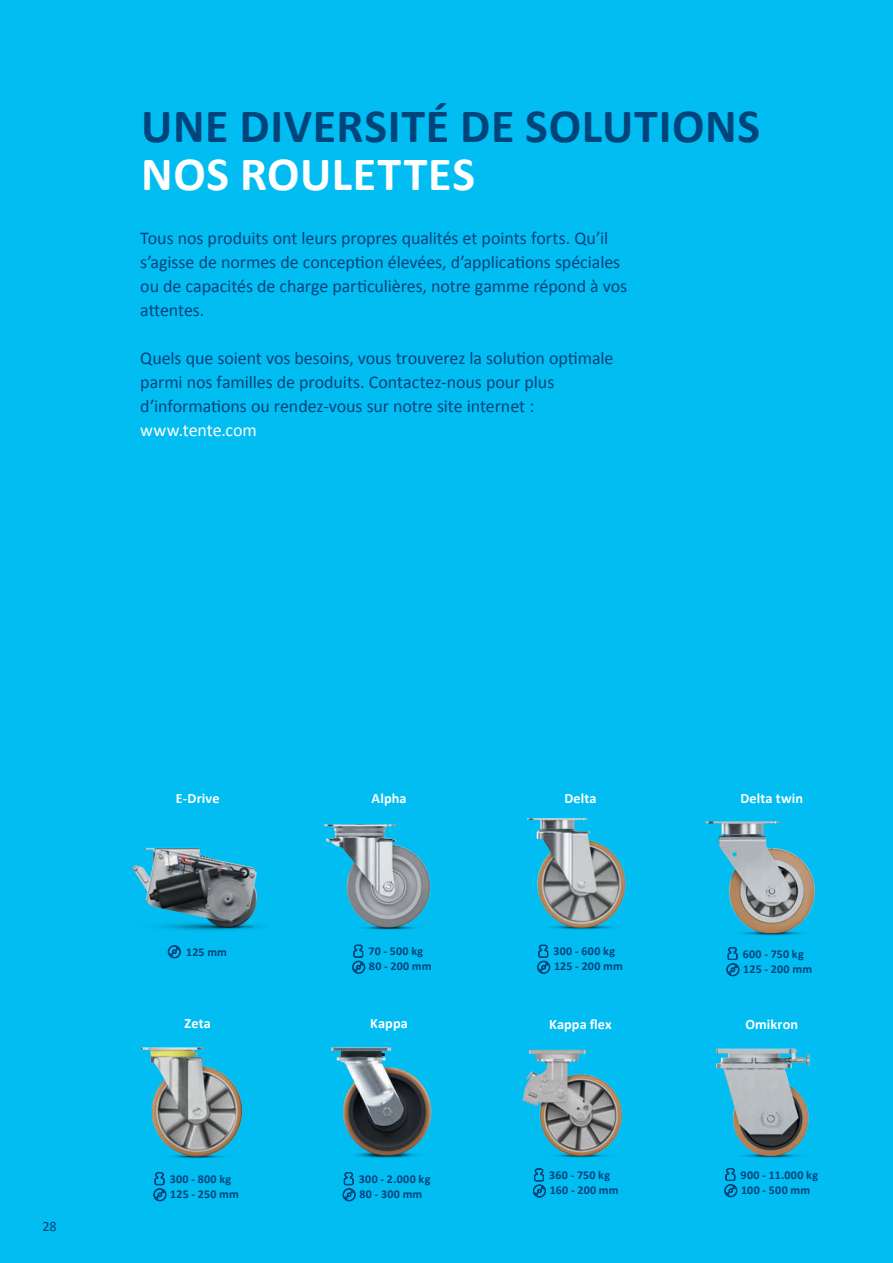
<style>
.page{position:relative;width:893px;height:1263px;background:#01bdf2}
.page>*{position:absolute;margin:0;border:0;box-sizing:border-box;transform-origin:0 0}
.Headline{font:700 48px "Calibri";letter-spacing:.015em;color:#00447b}
.Headline-2{font:700 48px "Calibri";letter-spacing:.015em;color:#fff}
.Introduction__Soluti{font:18px "Calibri";letter-spacing:-.005em;color:#00447b}
.Introduction__Soluti-2{font:18px "Calibri";letter-spacing:-.005em;color:#fff}
.Table_-_Top_Descript{font:700 14.25px "Calibri";letter-spacing:.01em;color:#fff}
.t1{font:14.25px "Calibri";color:#00447b}
.Table_-_Footing{font:700 12px/15px "Calibri";letter-spacing:.02em;color:#00447b}
</style>
<div class="page">
<svg style="left:726px;top:947px;width:13px;height:29px"></svg>
<svg style="left:154px;top:1172px;width:12px;height:29px"></svg>
<svg style="left:343px;top:1173px;width:12px;height:28px"></svg>
<svg style="left:724px;top:1169px;width:13px;height:28px"></svg>
<svg style="left:533px;top:1168px;width:13px;height:29px"></svg>
<svg style="left:168px;top:946px;width:13px;height:12px"></svg>
<svg style="left:352px;top:945px;width:13px;height:29px"></svg>
<svg style="left:537px;top:945px;width:13px;height:29px"></svg>
<img style="left:132px;top:847px;width:131px;height:99px">
<img style="left:324px;top:824px;width:107px;height:106px">
<img style="left:527px;top:818px;width:99px;height:112px">
<img style="left:705px;top:821px;width:110px;height:115px">
<img style="left:140px;top:1047px;width:103px;height:111px">
<img style="left:331px;top:1047px;width:101px;height:126px">
<img style="left:522px;top:1049px;width:100px;height:109px">
<img style="left:716px;top:1048px;width:94px;height:121px">
<p class="Headline" style="left:141px;top:92px;width:621px">UNE DIVERSITÉ DE SOLUTIONS</p>
<p class="Headline-2" style="left:141px;top:140px;width:335px">NOS ROULETTES</p>
<p class="Introduction__Soluti" style="left:140px;top:226px;width:469px">Tous nos produits ont leurs propres qualités et points forts. Qu’il</p>
<p class="Introduction__Soluti" style="left:140px;top:250px;width:481px">s’agisse de normes de conception élevées, d’applications spéciales</p>
<p class="Introduction__Soluti" style="left:140px;top:274px;width:488px">ou de capacités de charge particulières, notre gamme répond à vos</p>
<p class="Introduction__Soluti" style="left:140px;top:298px;width:66px">attentes.</p>
<p class="Introduction__Soluti" style="left:140px;top:346px;width:475px">Quels que soient vos besoins, vous trouverez la solution optimale</p>
<p class="Introduction__Soluti" style="left:140px;top:370px;width:416px">parmi nos familles de produits. Contactez-nous pour plus</p>
<p class="Introduction__Soluti" style="left:140px;top:394px;width:395px">d’informations ou rendez-vous sur notre site internet :</p>
<p class="Introduction__Soluti-2" style="left:140px;top:418px;width:118px">www.tente.com</p>
<p class="t1" style="left:43px;top:1216px;width:16px">28</p>
<p class="Table_-_Top_Descript" style="left:176px;top:788px;width:45px">E-Drive</p>
<p class="Table_-_Footing" style="left:186px;top:944px;width:42px">125 mm</p>
<p class="Table_-_Top_Descript" style="left:185px;top:1013px;width:28px">Zeta</p>
<p class="Table_-_Footing" style="left:170px;top:1171px;width:71px">300 - 800 kg<br>125 - 250 mm</p>
<p class="Table_-_Top_Descript" style="left:372px;top:788px;width:36px">Alpha</p>
<p class="Table_-_Top_Descript" style="left:564px;top:788px;width:34px">Delta</p>
<p class="Table_-_Top_Descript" style="left:740px;top:788px;width:64px">Delta twin</p>
<p class="Table_-_Footing" style="left:368px;top:943px;width:65px">70 - 500 kg<br>80 - 200 mm</p>
<p class="Table_-_Footing" style="left:553px;top:943px;width:71px">300 - 600 kg<br>125 - 200 mm</p>
<p class="Table_-_Footing" style="left:743px;top:946px;width:71px">600 - 750 kg<br>125 - 200 mm</p>
<p class="Table_-_Top_Descript" style="left:370px;top:1013px;width:39px">Kappa</p>
<p class="Table_-_Top_Descript" style="left:549px;top:1014px;width:64px">Kappa flex</p>
<p class="Table_-_Top_Descript" style="left:745px;top:1014px;width:54px">Omikron</p>
<p class="Table_-_Footing" style="left:359px;top:1171px;width:73px">300 - 2.000 kg<br>80 - 300 mm</p>
<p class="Table_-_Footing" style="left:741px;top:1167px;width:79px">900 - 11.000 kg<br>100 - 500 mm</p>
<p class="Table_-_Footing" style="left:549px;top:1167px;width:71px">360 - 750 kg<br>160 - 200 mm</p>
</div>
